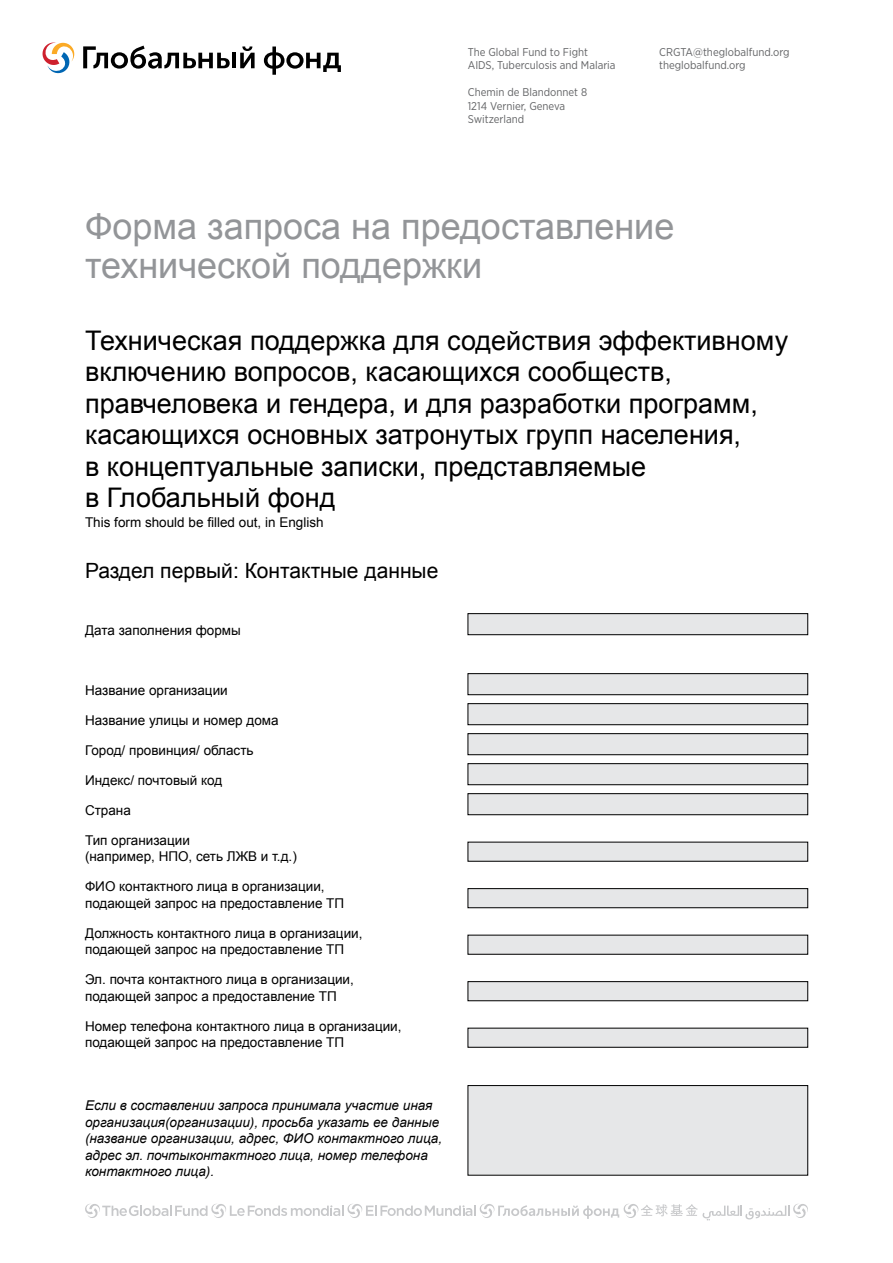
<style>
.page{position:relative;width:893px;height:1263px;background:#fff}
.page>*{position:absolute;margin:0;border:0;box-sizing:border-box;transform-origin:0 0}
.t1{font:36px/39px "Arial";color:#939598}
.t2{font:27px/31.5px "Arial";color:#000}
.t3{font:21px "Arial";color:#000}
.t4{font:13.5px/16.5px "Arial";color:#000}
.t5{font:italic 13.5px/16.5px "Arial";color:#000}
.t6{font:11.25px/13.5px "Gotham Narrow";color:#636466}
</style>
<div class="page">
<div style="left:468px;top:614px;width:340px;height:21px;background:#e6e7e8"></div>
<div style="left:468px;top:613px;width:340px;height:22px;border:1px solid #000"></div>
<div style="left:468px;top:674px;width:340px;height:21px;background:#e6e7e8"></div>
<div style="left:468px;top:673px;width:340px;height:22px;border:1px solid #000"></div>
<div style="left:468px;top:704px;width:340px;height:21px;background:#e6e7e8"></div>
<div style="left:468px;top:703px;width:340px;height:22px;border:1px solid #000"></div>
<div style="left:468px;top:734px;width:340px;height:21px;background:#e6e7e8"></div>
<div style="left:468px;top:733px;width:340px;height:22px;border:1px solid #000"></div>
<div style="left:468px;top:764px;width:340px;height:21px;background:#e6e7e8"></div>
<div style="left:468px;top:763px;width:340px;height:22px;border:1px solid #000"></div>
<div style="left:468px;top:794px;width:340px;height:21px;background:#e6e7e8"></div>
<div style="left:468px;top:793px;width:340px;height:22px;border:1px solid #000"></div>
<div style="left:468px;top:842px;width:340px;height:19px;background:#e6e7e8"></div>
<div style="left:468px;top:889px;width:340px;height:19px;background:#e6e7e8"></div>
<div style="left:468px;top:888px;width:340px;height:20px;border:1px solid #000"></div>
<div style="left:468px;top:935px;width:340px;height:19px;background:#e6e7e8"></div>
<div style="left:468px;top:982px;width:340px;height:19px;background:#e6e7e8"></div>
<div style="left:468px;top:981px;width:340px;height:20px;border:1px solid #000"></div>
<div style="left:468px;top:1028px;width:340px;height:19px;background:#e6e7e8"></div>
<svg style="left:85px;top:1204px;width:723px;height:16px"></svg>
<svg style="left:42px;top:42px;width:32px;height:32px"></svg>
<svg style="left:83px;top:46px;width:147px;height:23px"></svg>
<hr style="left:232px;top:53px;width:4px;height:15px;background:#000">
<svg style="left:240px;top:46px;width:15px;height:22px"></svg>
<svg style="left:264px;top:47px;width:77px;height:28px"></svg>
<div style="left:468px;top:1085px;width:340px;height:90px;background:#e6e7e8"></div>
<div style="left:468px;top:1085px;width:340px;height:90px;border:1px solid #000"></div>
<p class="t6" style="left:468px;top:45px;width:149px">The Global Fund to Fight<br>AIDS, Tuberculosis and Malaria</p>
<p class="t6" style="left:468px;top:85px;width:121px">Chemin de Blandonnet 8<br>1214 Vernier, Geneva<br>Switzerland</p>
<p class="t6" style="left:659px;top:45px;width:132px">CRGTA@theglobalfund.org theglobalfund.org</p>
<h1 class="t1" style="left:85px;top:207px;width:591px">Форма запроса на предоставление технической поддержки</h1>
<p class="t2" style="left:85px;top:325px;width:705px">Техническая поддержка для содействия эффективному включению вопросов, касающихся сообществ, правчеловека и гендера, и для разработки программ, касающихся основных затронутых групп населения,<br>в концептуальные записки, представляемые<br>в Глобальный фонд</p>
<p class="t4" style="left:85px;top:514px;width:240px">This form should be filled out, in English</p>
<h3 class="t3" style="left:85px;top:557px;width:355px">Раздел первый: Контактные данные</h3>
<p class="t4" style="left:85px;top:622px;width:157px">Дата заполнения формы</p>
<p class="t4" style="left:85px;top:682px;width:144px">Название организации</p>
<p class="t4" style="left:85px;top:712px;width:195px">Название улицы и номер дома</p>
<p class="t4" style="left:85px;top:742px;width:170px">Город/ провинция/ область</p>
<p class="t4" style="left:85px;top:772px;width:139px">Индекс/ почтовый код</p>
<p class="t4" style="left:85px;top:802px;width:47px">Страна</p>
<p class="t4" style="left:85px;top:832px;width:213px">Тип организации<br>(например, НПО, сеть ЛЖВ и т.д.)</p>
<p class="t4" style="left:85px;top:878px;width:261px">ФИО контактного лица в организации, подающей запрос на предоставление ТП</p>
<p class="t4" style="left:85px;top:925px;width:279px">Должность контактного лица в организации, подающей запрос на предоставление ТП</p>
<p class="t4" style="left:85px;top:971px;width:270px">Эл. почта контактного лица в организации, подающей запрос а предоставление ТП</p>
<p class="t4" style="left:85px;top:1018px;width:318px">Номер телефона контактного лица в организации, подающей запрос на предоставление ТП</p>
<p class="t5" style="left:85px;top:1098px;width:359px">Если в составлении запроса принимала участие иная организация(организации), просьба указать ее данные (название организации, адрес, ФИО контактного лица, адрес эл. почтыконтактного лица, номер телефона контактного лица).</p>
</div>
